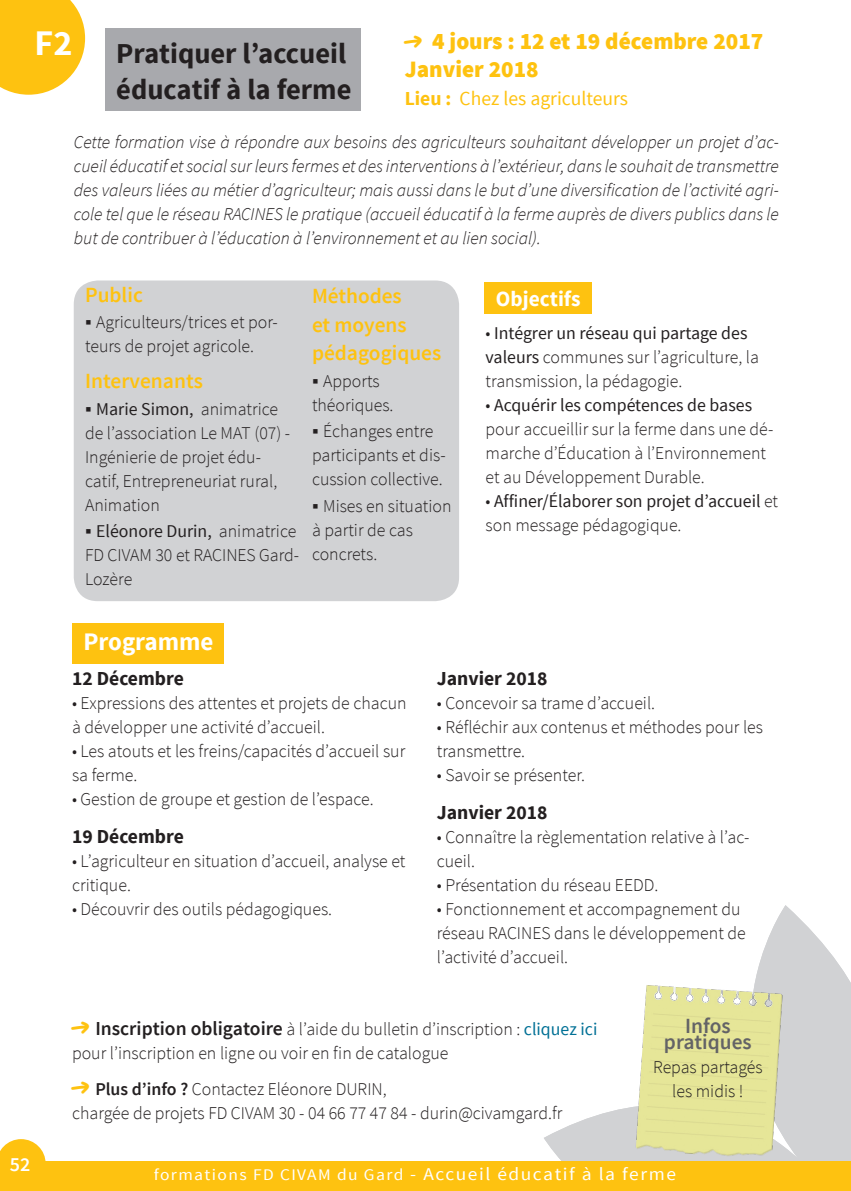
<style>
.page{position:relative;width:851px;height:1191px;background:#fff}
.page>*{position:absolute;margin:0;border:0;box-sizing:border-box;transform-origin:0 0}
.t1{font:700 36px "Source Sans Pro";color:#fff}
.t2{font:700 28.8px/36px "Source Sans Pro";color:#231f20}
.t3{font:700 25.2px "Source Sans Pro";color:#fff}
.t4{font:900 23.4px/28px "Source Sans Pro";color:#fec210}
.t5{font:600 21.6px/28.8px "Source Sans Pro";color:#fec210}
.t6{font:600 21.6px/16px "Source Sans Pro";color:#636366;text-align:center}
.t7{font:700 21.6px "Source Sans Pro";color:#fff}
.t8{font:600 20px "Source Sans Pro";color:#fff}
.t9{font:700 19.8px "Source Sans Pro";color:#231f20}
.t10{font:19.8px "Source Sans Pro";color:#fec210}
.t11{font:300 18px/24px "Source Sans Pro";color:#231f20}
.t12{font:italic 300 18px/24px "Source Sans Pro";color:#231f20;text-align:justify}
.t13{font:18px/24px "Source Sans Pro";color:#231f20}
.t14{font:18px "Source Sans Pro";letter-spacing:.08em;color:#fff;scale:1.08 1}
.s1{font-family:"Peax Webdesignarrows";font-weight:400;font-size:21.6px}
.s2{font-weight:700}
.s3{font-weight:400;font-size:22px}
.s4{font-weight:400}
.s5{font-weight:300}
.s6{font-family:"Peax Webdesignarrows";font-weight:400;font-size:21.6px;color:#fec210}
.s7{font-weight:600;font-size:19.8px}
.s8{font-weight:400;color:#007095}
.s9{font-weight:600}
.s10{font-size:16.2px}
</style>
<div class="page">
<svg style="left:0;top:0;width:85px;height:95px;background:#fec92c"></svg>
<svg style="left:544px;top:1107px;width:135px;height:54px;fill:#d1d2d4"></svg>
<svg style="left:679px;top:905px;width:170px;height:256px;fill:#d1d2d4"></svg>
<div style="left:0;top:1161px;width:850px;height:30px;background:#fec210"></div>
<svg style="left:0;top:1139px;width:46px;height:22px"></svg>
<svg style="left:849px;top:980px;width:2px;height:211px"></svg>
<div style="left:105px;top:28px;width:255px;height:83px;background:#a8a9ad"></div>
<div style="left:74px;top:280px;width:385px;height:321px;background:#d1d2d4;border-radius:24px"></div>
<div style="left:484px;top:282px;width:107px;height:31px;background:#fec210"></div>
<div style="left:72px;top:623px;width:151px;height:40px;background:#fec210"></div>
<img style="left:629px;top:983px;width:156px;height:174px">
<h1 class="t1" style="left:35px;top:20px;width:39px">F2</h1>
<h2 class="t2" style="left:116px;top:37px;width:236px">Pratiquer l’accueil éducatif à la ferme</h2>
<p class="t4" style="left:404px;top:28px;width:360px"><span class="s1">X</span> 4 jours : 12 et 19 décembre 2017<br>Janvier 2018</p>
<p class="t10" style="left:404px;top:86px;width:225px"><span class="s2">Lieu :</span> Chez les agriculteurs</p>
<p class="t12" style="left:74px;top:130px;width:706px">Cette formation vise à répondre aux besoins des agriculteurs souhaitant développer un projet d’ac&shy;cueil éducatif et social sur leurs fermes et des interventions à l’extérieur, dans le souhait de transmettre des valeurs liées au métier d’agriculteur; mais aussi dans le but d’une diversification de l’activité agri&shy;cole tel que le réseau RACINES le pratique (accueil éducatif à la ferme auprès de divers publics dans le but de contribuer à l’éducation à l’environnement et au lien social).</p>
<p class="t5" style="left:85px;top:281px;width:59px">Public</p>
<p class="t11" style="left:85px;top:310px;width:194px"><span class="s3">■</span> Agriculteurs/trices et por&shy;teurs de projet agricole.</p>
<p class="t5" style="left:85px;top:367px;width:119px">Intervenants</p>
<p class="t11" style="left:85px;top:397px;width:207px"><span class="s3">■</span> <span class="s4">Marie Simon,</span> animatrice de l’association Le MAT (07) -<br>Ingénierie de projet édu&shy;catif, Entrepreneuriat rural,<br>Animation</p>
<p class="t11" style="left:85px;top:519px;width:216px"><span class="s3">■</span> <span class="s4">Eléonore Durin,</span> animatrice<br>FD CIVAM 30 et RACINES Gard-<br>Lozère</p>
<p class="t5" style="left:312px;top:282px;width:131px">Méthodes<br>et moyens pédagogiques</p>
<p class="t11" style="left:312px;top:369px;width:83px"><span class="s3">■</span> Apports théoriques.</p>
<p class="t11" style="left:312px;top:419px;width:135px"><span class="s3">■</span> Échanges entre participants et dis&shy;cussion collective.</p>
<p class="t11" style="left:312px;top:494px;width:141px"><span class="s3">■</span> Mises en situation à partir de cas concrets.</p>
<h3 class="t3" style="left:83px;top:625px;width:132px">Programme</h3>
<p class="t7" style="left:496px;top:285px;width:86px">Objectifs</p>
<p class="t11" style="left:485px;top:321px;width:275px">• <span class="s4">Intégrer un réseau qui partage des valeurs</span> communes sur l’agriculture, la transmission, la pédagogie.</p>
<p class="t11" style="left:485px;top:393px;width:289px">• <span class="s4">Acquérir les compétences de bases </span>pour accueillir sur la ferme dans une dé&shy;marche d’Éducation à l’Environnement et au Développement Durable.</p>
<p class="t13" style="left:485px;top:489px;width:294px"><span class="s5">•</span> Affiner/Élaborer son projet d’accueil <span class="s5">et son message pédagogique.</span></p>
<p class="t9" style="left:72px;top:666px;width:113px">12 Décembre</p>
<p class="t11" style="left:72px;top:691px;width:336px">• Expressions des attentes et projets de chacun à développer une activité d’accueil.</p>
<p class="t11" style="left:72px;top:739px;width:335px">• Les atouts et les freins/capacités d’accueil sur sa ferme.</p>
<p class="t11" style="left:72px;top:787px;width:303px">• Gestion de groupe et gestion de l’espace.</p>
<p class="t9" style="left:72px;top:824px;width:113px">19 Décembre</p>
<p class="t11" style="left:72px;top:849px;width:335px">• L’agriculteur en situation d’accueil, analyse et critique.</p>
<p class="t11" style="left:72px;top:897px;width:261px">• Découvrir des outils pédagogiques.</p>
<p class="t9" style="left:437px;top:666px;width:112px">Janvier 2018</p>
<p class="t11" style="left:437px;top:691px;width:220px">• Concevoir sa trame d’accueil.</p>
<p class="t11" style="left:437px;top:715px;width:328px">• Réfléchir aux contenus et méthodes pour les transmettre.</p>
<p class="t11" style="left:437px;top:763px;width:150px">• Savoir se présenter.</p>
<p class="t9" style="left:437px;top:800px;width:112px">Janvier 2018</p>
<p class="t11" style="left:437px;top:825px;width:314px">• Connaître la règlementation relative à l’ac&shy;cueil.</p>
<p class="t11" style="left:437px;top:873px;width:223px">• Présentation du réseau EEDD.</p>
<p class="t11" style="left:437px;top:897px;width:310px">• Fonctionnement et accompagnement du réseau RACINES dans le développement de l’activité d’accueil.</p>
<p class="t8" style="left:10px;top:1151px;width:22px">52</p>
<p class="t11" style="left:72px;top:1017px;width:526px"><span class="s6">X</span> <span class="s7">Inscription obligatoire</span> à l’aide du bulletin d’inscription : <span class="s8">cliquez ici </span>pour l’inscription en ligne ou voir en fin de catalogue</p>
<p class="t11" style="left:72px;top:1077px;width:491px"><span class="s6">X</span> <span class="s9">Plus d’info ?</span> Contactez Eléonore DURIN,<br>chargée de projets FD CIVAM 30 - 04 66 77 47 84 - durin@civamgard.fr</p>
<p class="t6" style="left:663px;top:1018px;width:89px">Infos pratiques</p>
<p class="t11" style="left:653px;top:1055px;width:111px;text-align:center">Repas partagés les midis !</p>
<p class="t14" style="left:154px;top:1162px;width:485px"><span class="s10">formations FD CIVAM du Gard</span> - Accueil éducatif à la ferme</p>
</div>
